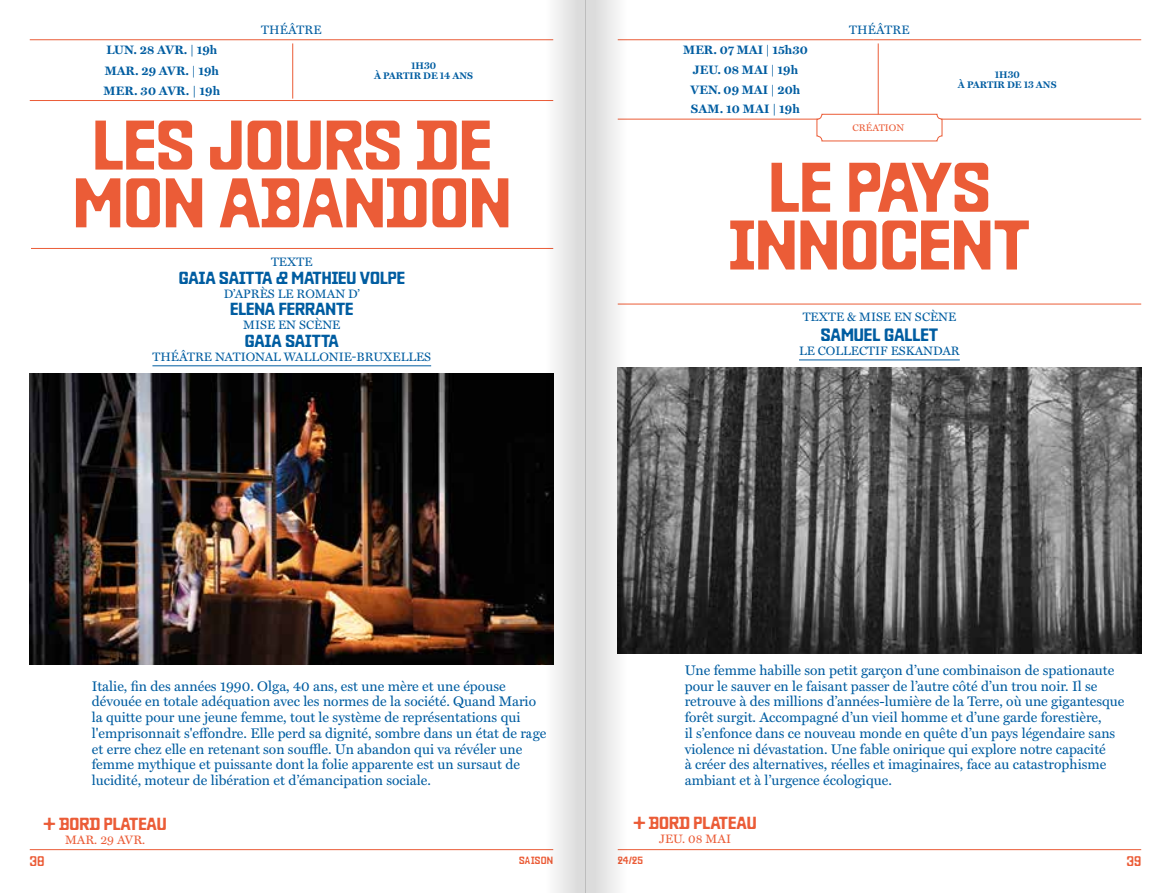
<style>
.page{position:relative;width:1171px;height:893px;background:#fff}
.page>*{position:absolute;margin:0;border:0;box-sizing:border-box;transform-origin:0 0}
.t1{font:500 70px/57.8px "Baste B";color:#eb5c37;text-align:center}
.t2{font:500 17.85px "Baste B";color:#005da1}
.t3{font:500 17.5px "Baste B";color:#005da1}
.t4{font:500 17.5px "Baste B";color:#eb5c37}
.t5{font:14px/15.8px "Miller Text";color:#005da1}
.t6{font:14px "Baste B";color:#eb5c37}
.t7{font:12.25px "Miller Text";color:#005da1}
.t8{font:700 12.25px/19.8px "Miller Text";color:#005da1}
.t9{font:12.25px "Miller Text";color:#eb5c37}
.t10{font:10.5px "Baste B";letter-spacing:.025em;color:#eb5c37}
.t11{font:700 9.62px/10.5px "Miller Text";color:#005da1;text-align:center}
.t12{font:9.62px "Miller Text";color:#eb5c37}
</style>
<div class="page">
<hr style="left:30px;top:849px;width:523px;height:1px;background:#eb5c37">
<hr style="left:618px;top:849px;width:523px;height:1px;background:#eb5c37">
<hr style="left:618px;top:304px;width:523px;height:1px;background:#eb5c37">
<hr style="left:618px;top:39px;width:255px;height:1px;background:#eb5c37">
<hr style="left:873px;top:39px;width:268px;height:1px;background:#eb5c37">
<hr style="left:618px;top:119px;width:255px;height:1px;background:#eb5c37">
<hr style="left:873px;top:119px;width:268px;height:1px;background:#eb5c37">
<hr style="left:799px;top:360px;width:161px;height:1px;background:#005da1">
<img style="left:643px;top:368px;width:498px;height:285px">
<hr style="left:878px;top:43px;width:1px;height:72px;background:#eb5c37">
<div style="left:817px;top:114px;width:125px;height:27px;background:#fff;border-radius:5px"></div>
<div style="left:817px;top:114px;width:125px;height:27px;border:1px solid #eb5c37;border-radius:5px"></div>
<hr style="left:31px;top:248px;width:522px;height:1px;background:#eb5c37">
<hr style="left:292px;top:43px;width:1px;height:56px;background:#eb5c37">
<hr style="left:30px;top:39px;width:264px;height:1px;background:#eb5c37">
<hr style="left:294px;top:39px;width:259px;height:1px;background:#eb5c37">
<hr style="left:30px;top:100px;width:264px;height:1px;background:#eb5c37">
<hr style="left:294px;top:100px;width:259px;height:1px;background:#eb5c37">
<hr style="left:152px;top:365px;width:279px;height:1px;background:#005da1">
<img style="left:30px;top:374px;width:499px;height:290px">
<svg style="left:586px;top:0;width:57px;height:893px"></svg>
<svg style="left:529px;top:0;width:57px;height:893px"></svg>
<p class="t7" style="left:261px;top:20px;width:62px">THÉÂTRE</p>
<p class="t7" style="left:849px;top:20px;width:62px">THÉÂTRE</p>
<p class="t8" style="left:106px;top:40px;width:112px">LUN. 28 AVR. | 19h</p>
<p class="t8" style="left:683px;top:39px;width:126px">MER. 07 MAI | 15h30</p>
<p class="t11" style="left:411px;top:60px;width:26px">1H30</p>
<p class="t8" style="left:105px;top:60px;width:116px">MAR. 29 AVR. | 19h</p>
<p class="t11" style="left:374px;top:70px;width:101px">À PARTIR DE 14 ANS</p>
<p class="t8" style="left:104px;top:80px;width:118px">MER. 30 AVR. | 19h</p>
<h1 class="t1" style="left:73px;top:119px;width:440px;text-align:left">LES JOURS DE<br>MON ABANDON</h1>
<p class="t7" style="left:271px;top:252px;width:43px">TEXTE</p>
<p class="t3" style="left:179px;top:268px;width:228px">GAIA SAITTA &amp; MATHIEU VOLPE</p>
<p class="t7" style="left:224px;top:284px;width:138px">D’APRÈS LE ROMAN D’</p>
<p class="t3" style="left:230px;top:299px;width:125px">ELENA FERRANTE</p>
<p class="t7" style="left:243px;top:315px;width:98px">MISE EN SCÈNE</p>
<p class="t3" style="left:245px;top:331px;width:95px">GAIA SAITTA</p>
<p class="t7" style="left:152px;top:347px;width:280px">THÉÂTRE NATIONAL WALLONIE-BRUXELLES</p>
<p class="t8" style="left:690px;top:59px;width:111px">JEU. 08 MAI | 19h<br>VEN. 09 MAI | 20h<br>SAM. 10 MAI | 19h</p>
<p class="t12" style="left:852px;top:120px;width:53px">CRÉATION</p>
<p class="t11" style="left:958px;top:69px;width:100px">1H30<br>À PARTIR DE 13 ANS</p>
<h1 class="t1" style="left:729px;top:161px;width:303px">LE PAYS<br>INNOCENT</h1>
<p class="t7" style="left:802px;top:308px;width:155px">TEXTE &amp; MISE EN SCÈNE</p>
<p class="t2" style="left:821px;top:324px;width:119px">SAMUEL GALLET</p>
<p class="t7" style="left:799px;top:341px;width:162px">LE COLLECTIF ESKANDAR</p>
<p class="t5" style="left:92px;top:677px;width:456px">Italie, fin des années 1990. Olga, 40 ans, est une mère et une épouse dévouée en totale adéquation avec les normes de la société. Quand Mario la quitte pour une jeune femme, tout le système de représentations qui l'emprisonnait s'effondre. Elle perd sa dignité, sombre dans un état de rage et erre chez elle en retenant son souffle. Un abandon qui va révéler une femme mythique et puissante dont la folie apparente est un sursaut de lucidité, moteur de libération et d’émancipation sociale.</p>
<p class="t4" style="left:44px;top:814px;width:125px">+ BORD PLATEAU</p>
<p class="t9" style="left:65px;top:830px;width:82px">MAR. 29 AVR.</p>
<p class="t5" style="left:685px;top:661px;width:441px">Une femme habille son petit garçon d’une combinaison de spationaute pour le sauver en le faisant passer de l’autre côté d’un trou noir. Il se retrouve à des millions d’années-lumière de la Terre, où une gigantesque forêt surgit. Accompagné d’un vieil homme et d’une garde forestière,<br>il s’enfonce dans ce nouveau monde en quête d’un pays légendaire sans violence ni dévastation. Une fable onirique qui explore notre capacité<br>à créer des alternatives, réelles et imaginaires, face au catastrophisme ambiant et à l’urgence écologique.</p>
<p class="t4" style="left:633px;top:813px;width:125px">+ BORD PLATEAU</p>
<p class="t9" style="left:659px;top:829px;width:73px">JEU. 08 MAI</p>
<p class="t6" style="left:30px;top:854px;width:16px">38</p>
<p class="t10" style="left:519px;top:854px;width:36px">SAISON</p>
<p class="t10" style="left:618px;top:854px;width:27px">24/25</p>
<p class="t6" style="left:1126px;top:854px;width:16px">39</p>
</div>
